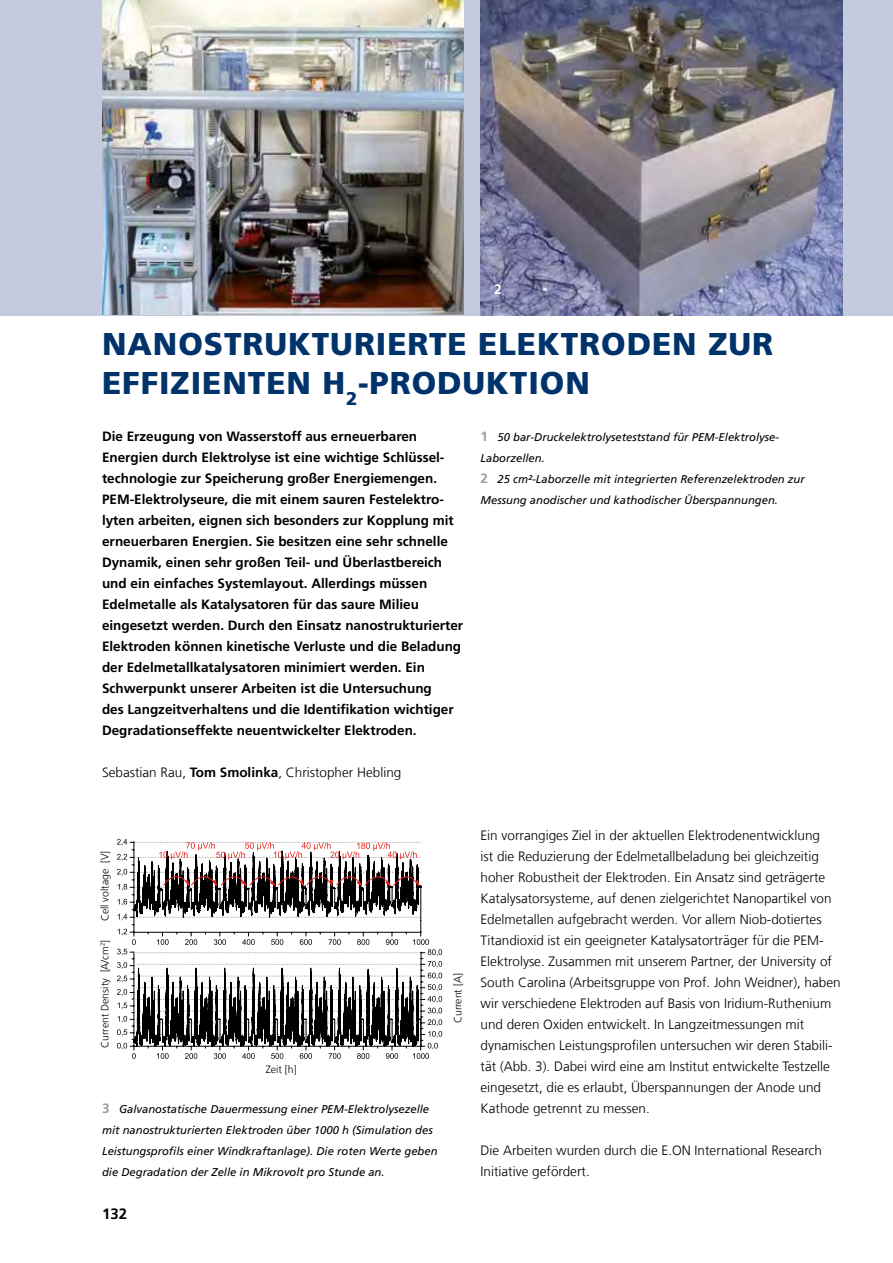
<style>
.page{position:relative;width:893px;height:1263px;background:#fff}
.page>*{position:absolute;margin:0;border:0;box-sizing:border-box;transform-origin:0 0}
.t1{font:900 31.5px/39px "Frutiger LT Com";letter-spacing:.03em;color:#00336a}
.t2{font:700 15px "Frutiger LT Com";color:#000}
.t3{font:300 13.5px/21px "Frutiger LT Com";color:#000}
.t4{font:700 13.5px/21px "Frutiger LT Com";color:#000}
.t5{font:700 13.5px "Frutiger LT Com";color:#00336a}
.t6{font:700 13.5px "Frutiger LT Com";color:#fff}
.t7{font:italic 11.25px/21px "Frutiger LT Com";color:#000}
.t8{font:300 10.5px "Frutiger LT Com";color:#000}
.s1{font-weight:700;font-style:normal;font-size:13.5px;color:#9d9d9c}
.s2{font-weight:700}
</style>
<div class="page">
<div style="left:0;top:0;width:893px;height:315px;background:#c5cadf"></div>
<img style="left:102px;top:0;width:361px;height:315px">
<img style="left:481px;top:0;width:361px;height:315px">
<svg style="left:117px;top:839px;width:325px;height:220px"></svg>
<p class="t5" style="left:118px;top:281px;width:9px">1</p>
<p class="t6" style="left:494px;top:281px;width:9px">2</p>
<h1 class="t1" style="left:102px;top:325px;width:673px">NANOSTRUKTURIERTE ELEKTRODEN ZUR<br>EFFIZIENTEN H <sub>2</sub>-PRODUKTION</h1>
<p class="t7" style="left:480px;top:427px;width:326px"><span class="s1">1</span> 50 bar-Druckelektrolyseteststand für PEM-Elektrolyse-Laborzellen.<br><span class="s1">2</span> 25 cm²-Laborzelle mit integrierten Referenzelektroden zur Messung anodischer und kathodischer Überspannungen.</p>
<p class="t4" style="left:102px;top:426px;width:363px">Die Erzeugung von Wasserstoff aus erneuerbaren Energien durch Elektrolyse ist eine wichtige Schlüssel&shy;technologie zur Speicherung großer Energiemengen.<br>PE M-Elektrolyseure, die mit einem sauren Festelektro&shy;lyten arbeiten, eignen sich besonders zur Kopplung mit erneuerbaren Energien. Sie besitzen eine sehr schnelle Dynamik, einen sehr großen Teil- und Überlastbereich und ein einfaches Systemlayout. Allerdings müssen Edelmetalle als Katalysatoren für das saure Milieu eingesetzt werden. Durch den Einsatz nanostrukturierter Elektroden können kinetische Verluste und die Beladung der Edelmetallkatalysatoren minimiert werden. Ein Schwerpunkt unserer Arbeiten ist die Untersuchung<br>des Langzeitverhaltens und die Identifikation wichtiger Degradationseffekte neuentwickelter Elektroden.</p>
<p class="t3" style="left:102px;top:762px;width:301px">Sebastian Rau, <span class="s2">Tom Smolinka</span>, Christopher Hebling</p>
<p class="t8" style="left:99px;top:921px;width:72px;rotate:-90deg">Cell voltage [V]</p>
<p class="t8" style="left:99px;top:1048px;width:110px;rotate:-90deg">Current Density [A/cm<sup>2</sup>]</p>
<p class="t8" style="left:266px;top:1063px;width:32px">Zeit [h]</p>
<p class="t7" style="left:102px;top:1099px;width:337px"><span class="s1">3</span> Galvanostatische Dauermessung einer PEM-Elektrolysezelle mit nanostrukturierten Elektroden über 1000 h (Simulation des Leistungsprofils einer Windkraftanlage). Die roten Werte geben die Degradation der Zelle in Mikrovolt pro Stunde an.</p>
<p class="t2" style="left:102px;top:1205px;width:27px">132</p>
<p class="t8" style="left:452px;top:1023px;width:51px;rotate:-90deg">Current [A]</p>
<p class="t3" style="left:480px;top:825px;width:362px">Ein vorrangiges Ziel in der aktuellen Elektrodenentwicklung<br>ist die Reduzierung der Edelmetallbeladung bei gleichzeitig hoher Robustheit der Elektroden. Ein Ansatz sind geträgerte Katalysatorsysteme, auf denen zielgerichtet Nanopartikel von Edelmetallen aufgebracht werden. Vor allem Niob-dotiertes Titandioxid ist ein geeigneter Katalysatorträger für die PEM-Elektrolyse. Zusammen mit unserem Partner, der University of South Carolina (Arbeitsgruppe von Prof. John Weidner), haben wir verschiedene Elektroden auf Basis von Iridium-Ruthenium und deren Oxiden entwickelt. In Langzeitmessungen mit dynamischen Leistungsprofilen untersuchen wir deren Stabili&shy;tät (Abb. 3). Dabei wird eine am Institut entwickelte Testzelle eingesetzt, die es erlaubt, Überspannungen der Anode und Kathode getrennt zu messen.</p>
<p class="t3" style="left:480px;top:1140px;width:343px">Die Arbeiten wurden durch die E.ON International Research<br>Initiative gefördert.</p>
</div>
